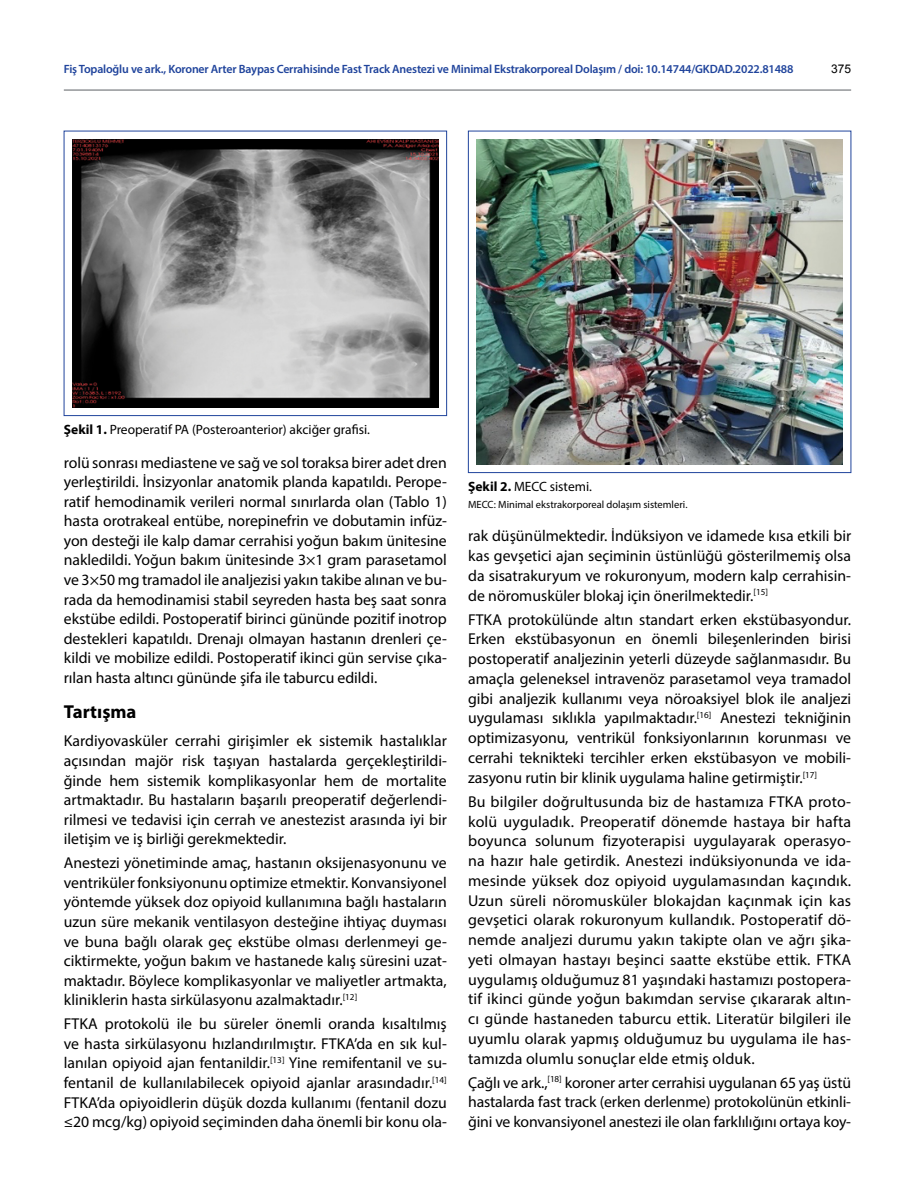
<style>
.page{position:relative;width:915px;height:1191px;background:#fff}
.page>*{position:absolute;margin:0;border:0;box-sizing:border-box;transform-origin:0 0}
.t1{font:700 18.75px "Myriad Pro";color:#000}
.t2{font:15.75px/19.6px "Myriad Pro";color:#000;text-align:justify}
.t3{font:13.5px "Myriad Pro";color:#000}
.t4{font:600 12px "Myriad Pro";letter-spacing:-.015em;color:#20449c}
.t5{font:12px "Arial";color:#000}
.t6{font:10.5px "Myriad Pro";color:#000}
.s1{font-weight:700}
</style>
<div class="page">
<hr style="left:64px;top:89px;width:786px;height:2px;background:#939598">
<img style="left:72px;top:139px;width:366px;height:268px">
<div style="left:468px;top:131px;width:382px;height:342px;border:1px solid #20449c"></div>
<img style="left:476px;top:139px;width:366px;height:325px">
<p class="t4" style="left:64px;top:61px;width:731px">Fiş Topaloğlu ve ark., Koroner Arter Baypas Cerrahisinde Fast Track Anestezi ve Minimal Ekstrakorporeal Dolaşım / doi: 10.14744/GKDAD.2022.81488</p>
<p class="t5" style="left:830px;top:60px;width:22px">375</p>
<p class="t3" style="left:64px;top:421px;width:307px"><span class="s1">Şekil 1.</span> Preoperatif PA (Posteroanterior) akciğer grafisi.</p>
<p class="t2" style="left:64px;top:452px;width:384px">rolü sonrası mediastene ve sağ ve sol toraksa birer adet dren yerleştirildi. İnsizyonlar anatomik planda kapatıldı. Perope&shy;ratif hemodinamik verileri normal sınırlarda olan (Tablo 1) hasta orotrakeal entübe, norepinefrin ve dobutamin infüz&shy;yon desteği ile kalp damar cerrahisi yoğun bakım ünitesine nakledildi. Yoğun bakım ünitesinde 3×1 gram parasetamol ve 3×50 mg tramadol ile analjezisi yakın takibe alınan ve bu&shy;rada da hemodinamisi stabil seyreden hasta beş saat sonra ekstübe edildi. Postoperatif birinci gününde pozitif inotrop destekleri kapatıldı. Drenajı olmayan hastanın drenleri çe&shy;kildi ve mobilize edildi. Postoperatif ikinci gün servise çıka&shy;rılan hasta altıncı gününde şifa ile taburcu edildi.</p>
<p class="t1" style="left:64px;top:700px;width:74px">Tartışma</p>
<p class="t2" style="left:64px;top:731px;width:384px">Kardiyovasküler cerrahi girişimler ek sistemik hastalıklar açısından majör risk taşıyan hastalarda gerçekleştirildi&shy;ğinde hem sistemik komplikasyonlar hem de mortalite artmaktadır. Bu hastaların başarılı preoperatif değerlendi&shy;rilmesi ve tedavisi için cerrah ve anestezist arasında iyi bir iletişim ve iş birliği gerekmektedir.</p>
<p class="t2" style="left:64px;top:853px;width:384px">Anestezi yönetiminde amaç, hastanın oksijenasyonunu ve ventriküler fonksiyonunu optimize etmektir. Konvansiyonel yöntemde yüksek doz opiyoid kullanımına bağlı hastaların uzun süre mekanik ventilasyon desteğine ihtiyaç duyması ve buna bağlı olarak geç ekstübe olması derlenmeyi ge&shy;ciktirmekte, yoğun bakım ve hastanede kalış süresini uzat&shy;maktadır. Böylece komplikasyonlar ve maliyetler artmakta, kliniklerin hasta sirkülasyonu azalmaktadır.<sup>[12]</sup></p>
<p class="t2" style="left:64px;top:1014px;width:384px">FTKA protokolü ile bu süreler önemli oranda kısaltılmış ve hasta sirkülasyonu hızlandırılmıştır. FTKA’da en sık kul&shy;lanılan opiyoid ajan fentanildir.<sup>[13]</sup> Yine remifentanil ve su&shy;fentanil de kullanılabilecek opiyoid ajanlar arasındadır.<sup>[14] </sup>FTKA’da opiyoidlerin düşük dozda kullanımı (fentanil dozu ≤20 mcg/kg) opiyoid seçiminden daha önemli bir konu ola-</p>
<p class="t3" style="left:468px;top:478px;width:125px"><span class="s1">Şekil 2.</span> MECC sistemi.</p>
<p class="t6" style="left:468px;top:498px;width:221px">MECC: Minimal ekstrakorporeal dolaşım sistemleri.</p>
<p class="t2" style="left:468px;top:526px;width:384px">rak düşünülmektedir. İndüksiyon ve idamede kısa etkili bir kas gevşetici ajan seçiminin üstünlüğü gösterilmemiş olsa da sisatrakuryum ve rokuronyum, modern kalp cerrahisin&shy;de nöromusküler blokaj için önerilmektedir.<sup>[15]</sup></p>
<p class="t2" style="left:468px;top:609px;width:384px">FTKA protokülünde altın standart erken ekstübasyondur.<br>Erken ekstübasyonun en önemli bileşenlerinden birisi postoperatif analjezinin yeterli düzeyde sağlanmasıdır. Bu amaçla geleneksel intravenöz parasetamol veya tramadol gibi analjezik kullanımı veya nöroaksiyel blok ile analjezi uygulaması sıklıkla yapılmaktadır.<sup>[16]</sup> Anestezi tekniğinin optimizasyonu, ventrikül fonksiyonlarının korunması ve cerrahi teknikteki tercihler erken ekstübasyon ve mobili&shy;zasyonu rutin bir klinik uygulama haline getirmiştir.<sup>[17]</sup></p>
<p class="t2" style="left:468px;top:791px;width:384px">Bu bilgiler doğrultusunda biz de hastamıza FTKA proto&shy;kolü uyguladık. Preoperatif dönemde hastaya bir hafta boyunca solunum fizyoterapisi uygulayarak operasyo&shy;na hazır hale getirdik. Anestezi indüksiyonunda ve ida&shy;mesinde yüksek doz opiyoid uygulamasından kaçındık.<br>Uzun süreli nöromusküler blokajdan kaçınmak için kas gevşetici olarak rokuronyum kullandık. Postoperatif dö&shy;nemde analjezi durumu yakın takipte olan ve ağrı şika&shy;yeti olmayan hastayı beşinci saatte ekstübe ettik. FTKA uygulamış olduğumuz 81 yaşındaki hastamızı postopera&shy;tif ikinci günde yoğun bakımdan servise çıkararak altın&shy;cı günde hastaneden taburcu ettik. Literatür bilgileri ile uyumlu olarak yapmış olduğumuz bu uygulama ile has&shy;tamızda olumlu sonuçlar elde etmiş olduk.</p>
<p class="t2" style="left:468px;top:1072px;width:384px">Çağlı ve ark.,<sup>[18]</sup> koroner arter cerrahisi uygulanan 65 yaş üstü hastalarda fast track (erken derlenme) protokolünün etkinli&shy;ğini ve konvansiyonel anestezi ile olan farklılığını ortaya koy-</p>
</div>
